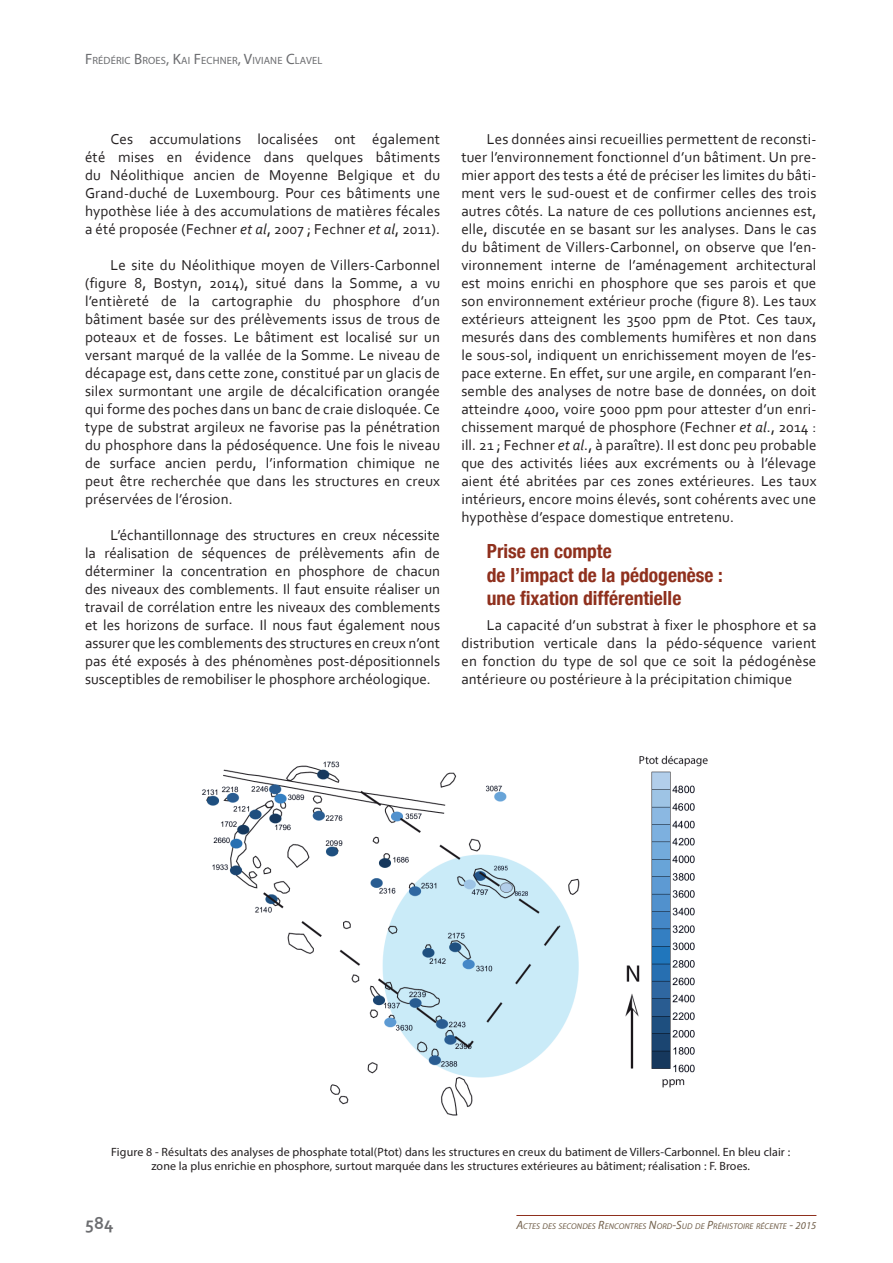
<style>
.page{position:relative;width:893px;height:1263px;background:#fff}
.page>*{position:absolute;margin:0;border:0;box-sizing:border-box;transform-origin:0 0}
.t1{font:700 condensed 19.5px/23.4px "Helvetica Neue";color:#8f301d}
.t2{font:700 18px "Corbel";color:#6c6d70}
.t3{font:15px/18px "Corbel";letter-spacing:.01em;color:#231f20;text-align:justify}
.t4{font:12px/14.4px "Myriad Pro";letter-spacing:.01em;color:#231f20;text-align:center}
.t5{font:10.5px "Myriad Pro";letter-spacing:.015em;color:#6c6d70}
.t6{font:italic 8.4px "Myriad Pro";letter-spacing:.015em;color:#72604b}
.s1{font-size:15px}
.s2{font-style:italic}
.s3{font-size:12px}
.s4{font-size:10.5px}
</style>
<div class="page">
<hr style="left:516px;top:1215px;width:300px;height:1px;background:#8f301d">
<img style="left:202px;top:755px;width:506px;height:361px">
<p class="t5" style="left:85px;top:54px;width:239px"><span class="s1">F</span>RÉDÉRIC <span class="s1">B</span>ROES<span class="s1">, K</span>AI <span class="s1">F</span>ECHNER<span class="s1">, V</span>IVIANE <span class="s1">C</span>LAVEL</p>
<p class="t3" style="left:85px;top:130px;width:357px;text-indent:26px">Ces accumulations localisées ont également été mises en évidence dans quelques bâtiments du Néolithique ancien de Moyenne Belgique et du Grand-duché de Luxembourg. Pour ces bâtiments une hypothèse liée à des accumulations de matières fécales a été proposée (Fechner <span class="s2">et al</span>, 2007 ; Fechner <span class="s2">et al</span>, 2011).</p>
<p class="t3" style="left:85px;top:256px;width:357px;text-indent:26px">Le site du Néolithique moyen de Villers-Carbonnel (figure 8, Bostyn, 2014), situé dans la Somme, a vu l’entièreté de la cartographie du phosphore d’un bâtiment basée sur des prélèvements issus de trous de poteaux et de fosses. Le bâtiment est localisé sur un versant marqué de la vallée de la Somme. Le niveau de décapage est, dans cette zone, constitué par un glacis de silex surmontant une argile de décalcification orangée qui forme des poches dans un banc de craie disloquée. Ce type de substrat argileux ne favorise pas la pénétration du phosphore dans la pédoséquence. Une fois le niveau de surface ancien perdu, l’information chimique ne peut être recherchée que dans les structures en creux préservées de l’érosion.</p>
<p class="t3" style="left:85px;top:526px;width:357px;text-indent:26px">L’échantillonnage des structures en creux nécessite la réalisation de séquences de prélèvements afin de déterminer la concentration en phosphore de chacun des niveaux des comblements. Il faut ensuite réaliser un travail de corrélation entre les niveaux des comblements et les horizons de surface. Il nous faut également nous assurer que les comblements des structures en creux n’ont pas été exposés à des phénomènes post-dépositionnels susceptibles de remobiliser le phosphore archéologique.</p>
<p class="t3" style="left:461px;top:130px;width:357px;text-indent:26px">Les données ainsi recueillies permettent de reconsti&shy;tuer l’environnement fonctionnel d’un bâtiment. Un pre&shy;mier apport des tests a été de préciser les limites du bâti&shy;ment vers le sud-ouest et de confirmer celles des trois autres côtés. La nature de ces pollutions anciennes est, elle, discutée en se basant sur les analyses. Dans le cas du bâtiment de Villers-Carbonnel, on observe que l’en&shy;vironnement interne de l’aménagement architectural est moins enrichi en phosphore que ses parois et que son environnement extérieur proche (figure 8). Les taux extérieurs atteignent les 3500 ppm de Ptot. Ces taux, mesurés dans des comblements humifères et non dans le sous-sol, indiquent un enrichissement moyen de l’es&shy;pace externe. En effet, sur une argile, en comparant l’en&shy;semble des analyses de notre base de données, on doit atteindre 4000, voire 5000 ppm pour attester d’un enri&shy;chissement marqué de phosphore (Fechner <span class="s2">et al</span>., 2014 : ill. 21 ; Fechner <span class="s2">et al</span>., à paraître). Il est donc peu probable que des activités liées aux excréments ou à l’élevage aient été abritées par ces zones extérieures. Les taux intérieurs, encore moins élevés, sont cohérents avec une hypothèse d’espace domestique entretenu.</p>
<h1 class="t1" style="left:487px;top:538px;width:237px">Prise en compte<br>de l’impact de la pédogenèse : une fixation différentielle</h1>
<p class="t3" style="left:461px;top:616px;width:357px;text-indent:26px">La capacité d’un substrat à fixer le phosphore et sa distribution verticale dans la pédo-séquence varient en fonction du type de sol que ce soit la pédogénèse antérieure ou postérieure à la précipitation chimique</p>
<p class="t4" style="left:111px;top:1144px;width:680px">Figure 8 - Résultats des analyses de phosphate total(Ptot) dans les structures en creux du batiment de Villers-Carbonnel. En bleu clair : zone la plus enrichie en phosphore, surtout marquée dans les structures extérieures au bâtiment; réalisation : F. Broes.</p>
<p class="t2" style="left:85px;top:1211px;width:30px">584</p>
<p class="t6" style="left:516px;top:1220px;width:302px"><span class="s3">A</span>CTES DES SECONDES <span class="s3">R</span>ENCONTRES <span class="s3">N</span>ORD<span class="s3">-S</span>UD DE <span class="s3">P</span>RÉHISTOIRE RÉCENTE <span class="s3">-</span> <span class="s4">2015</span></p>
</div>
